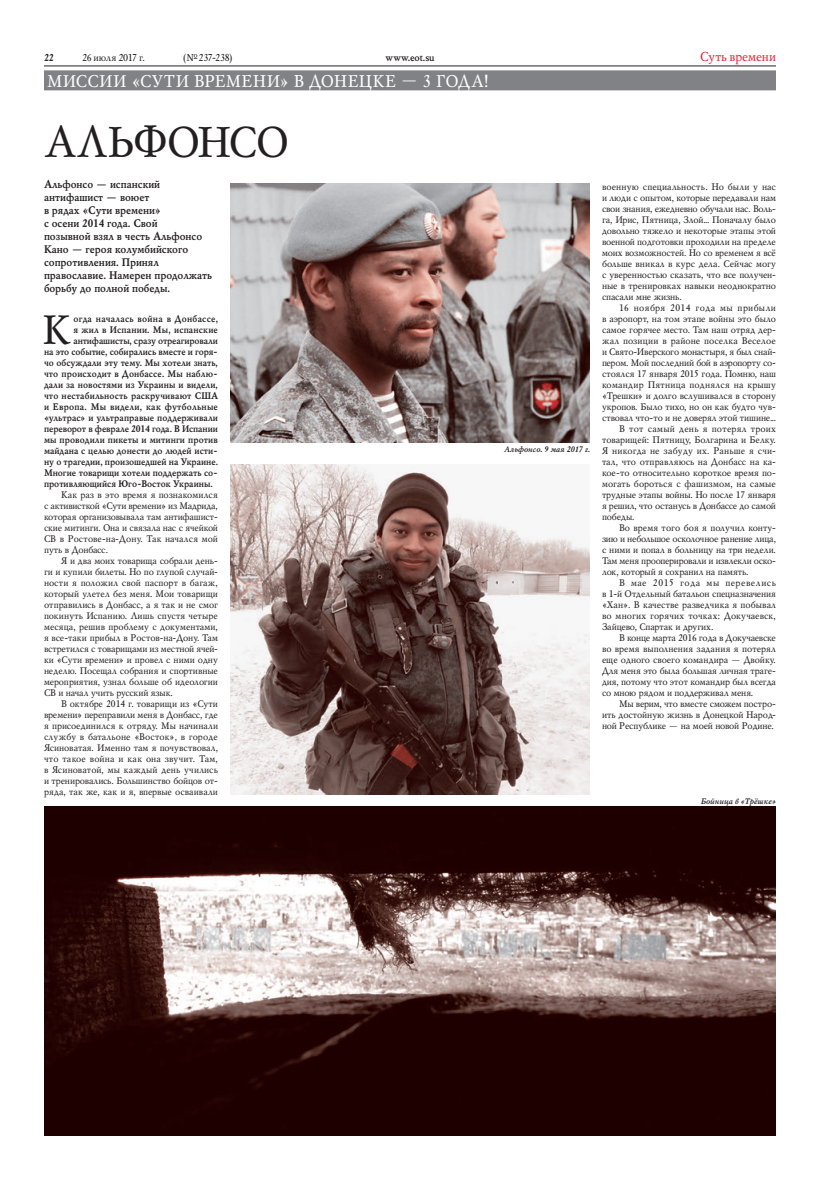
<style>
.page{position:relative;width:819px;height:1190px;background:#fff}
.page>*{position:absolute;margin:0;border:0;box-sizing:border-box;transform-origin:0 0}
.Heading{font:43px "Mysl";letter-spacing:-.035em;color:#231f20}
.DropCap{font:40.9px "Mysl";color:#231f20}
.t1{font:17px "Mysl";letter-spacing:.02em;color:#fff}
.t2{font:13px "Mysl";color:#dd2033}
.Subheader_black{font:700 11px/13px "Mysl";color:#231f20}
.t3{font:10px "Mysl";letter-spacing:-.025em;color:#231f20}
.t4{font:700 10px "Mysl";letter-spacing:-.015em;color:#231f20}
.t5{font:9.5px/11px "Mysl";color:#231f20;text-align:justify}
.DropCap-2{font:700 9.5px "Mysl";color:#231f20}
.DropCap-3{font:700 9.5px "Mysl";letter-spacing:.025em;color:#231f20}
.t6{font:italic 700 8px "Mysl";color:#231f20}
</style>
<div class="page">
<hr style="left:44px;top:66px;width:732px;height:1px;background:#231f20">
<div style="left:44px;top:70px;width:732px;height:20px;background:#808285"></div>
<img style="left:230px;top:465px;width:360px;height:330px">
<img style="left:230px;top:183px;width:360px;height:260px">
<img style="left:44px;top:806px;width:732px;height:330px">
<p class="t4" style="left:44px;top:50px;width:11px">22</p>
<p class="t3" style="left:82px;top:51px;width:64px">26 июля 2017 г.</p>
<p class="t3" style="left:183px;top:51px;width:51px">(№237-238)</p>
<p class="t4" style="left:386px;top:50px;width:51px">www.eot.su</p>
<h3 class="t2" style="left:700px;top:48px;width:77px">Суть времени</h3>
<h3 class="t1" style="left:47px;top:70px;width:443px">Миссии «Сути времени» в Донецке — 3 года!</h3>
<p class="Heading" style="left:44px;top:114px;width:242px">АЛЬФОНСО</p>
<p class="Subheader_black" style="left:44px;top:177px;width:169px">Альфонсо — испанский антифашист — воюет<br>в рядах «Сути времени»<br>с осени 2014 года. Свой<br>позывной взял в честь Альфонсо<br>Кано — героя колумбийского сопротивления. Принял православие. Намерен продолжать борьбу до полной победы.</p>
<p class="DropCap" style="left:42px;top:303px;width:28px">К</p>
<p class="DropCap-3" style="left:73px;top:312px;width:146px">огда началась война в Донбассе,</p>
<p class="t5" style="left:602px;top:181px;width:176px">военную специальность. Но были у нас и люди с опытом, которые передавали нам свои знания, ежедневно обучали нас. Воль&shy;га, Ирис, Пятница, Злой... Поначалу было довольно тяжело и некоторые этапы этой военной подготовки проходили на пределе моих возможностей. Но со временем я всё больше вникал в курс дела. Сейчас могу с уверенностью сказать, что все получен&shy;ные в тренировках навыки неоднократно спасали мне жизнь.</p>
<p class="t5" style="left:602px;top:302px;width:176px;text-indent:17px">16 ноября 2014 года мы прибыли в аэропорт, на том этапе войны это было самое горячее место. Там наш отряд дер&shy;жал позиции в районе поселка Веселое и Свято-Иверского монастыря, я был снай&shy;пером. Мой последний бой в аэропорту со&shy;стоялся 17 января 2015 года. Помню, наш командир Пятница поднялся на крышу «Трешки» и долго вслушивался в сторону укропов. Было тихо, но он как будто чув&shy;ствовал что-то и не доверял этой тишине...</p>
<p class="t5" style="left:602px;top:423px;width:176px;text-indent:17px">В тот самый день я потерял троих товарищей: Пятницу, Болгарина и Белку.<br>Я никогда не забуду их. Раньше я счи&shy;тал, что отправляюсь на Донбасс на ка&shy;кое-то относительно короткое время по&shy;могать бороться с фашизмом, на самые трудные этапы войны. Но после 17 января я решил, что останусь в Донбассе до самой победы.</p>
<p class="t5" style="left:602px;top:522px;width:176px;text-indent:17px">Во время того боя я получил конту&shy;зию и небольшое осколочное ранение лица, с ними и попал в больницу на три недели.<br>Там меня прооперировали и извлекли оско&shy;лок, который я сохранил на память.</p>
<p class="t5" style="left:602px;top:577px;width:176px;text-indent:17px">В мае 2015 года мы перевелись в 1-й Отдельный батальон спецназначения «Хан». В качестве разведчика я побывал во многих горячих точках: Докучаевск, Зайцево, Спартак и других.</p>
<p class="t5" style="left:602px;top:632px;width:176px;text-indent:17px">В конце марта 2016 года в Докучаевске во время выполнения задания я потерял еще одного своего командира — Двойку.<br>Для меня это была большая личная траге&shy;дия, потому что этот командир был всегда со мною рядом и поддерживал меня.</p>
<p class="t5" style="left:602px;top:698px;width:176px;text-indent:17px">Мы верим, что вместе сможем постро&shy;ить достойную жизнь в Донецкой Народ&shy;ной Республике — на моей новой Родине.</p>
<p class="DropCap-2" style="left:73px;top:323px;width:146px">я жил в Испании. Мы, испанские</p>
<p class="DropCap-2" style="left:73px;top:334px;width:146px">антифашисты, сразу отреагировали</p>
<p class="DropCap-2" style="left:44px;top:345px;width:175px">на это событие, собирались вместе и горя-</p>
<p class="DropCap-2" style="left:44px;top:356px;width:175px">чо обсуждали эту тему. Мы хотели знать,</p>
<p class="DropCap-2" style="left:44px;top:367px;width:175px">что происходит в Донбассе. Мы наблю-</p>
<p class="DropCap-2" style="left:44px;top:378px;width:175px">дали за новостями из Украины и видели,</p>
<p class="DropCap-2" style="left:44px;top:389px;width:176px">что нестабильность раскручивают США</p>
<p class="DropCap-3" style="left:44px;top:400px;width:176px">и Европа. Мы видели, как футбольные</p>
<p class="DropCap-2" style="left:44px;top:411px;width:176px">«ультрас» и ультраправые поддерживали</p>
<p class="DropCap-2" style="left:44px;top:422px;width:175px">переворот в феврале 2014 года. В Испании</p>
<p class="DropCap-2" style="left:44px;top:433px;width:175px">мы проводили пикеты и митинги против</p>
<p class="DropCap-2" style="left:44px;top:444px;width:175px">майдана с целью донести до людей исти-</p>
<p class="DropCap-2" style="left:44px;top:455px;width:176px">ну о трагедии, произошедшей на Украине.</p>
<p class="DropCap-2" style="left:44px;top:466px;width:175px">Многие товарищи хотели поддержать со-</p>
<p class="DropCap-2" style="left:44px;top:477px;width:170px">противляющийся Юго-Восток Украины.</p>
<p class="t5" style="left:44px;top:489px;width:176px;text-indent:17px">Как раз в это время я познакомился с активисткой «Сути времени» из Мадрида, которая организовывала там антифашист&shy;ские митинги. Она и связала нас с ячейкой СВ в Ростове-на-Дону. Так начался мой путь в Донбасс.</p>
<p class="t5" style="left:44px;top:555px;width:176px;text-indent:17px">Я и два моих товарища собрали день&shy;ги и купили билеты. Но по глупой случай&shy;ности я положил свой паспорт в багаж, который улетел без меня. Мои товарищи отправились в Донбасс, а я так и не смог покинуть Испанию. Лишь спустя четыре месяца, решив проблему с документами, я все-таки прибыл в Ростов-на-Дону. Там встретился с товарищами из местной ячей&shy;ки «Сути времени» и провел с ними одну неделю. Посещал собрания и спортивные мероприятия, узнал больше об идеологии СВ и начал учить русский язык.</p>
<p class="t5" style="left:44px;top:698px;width:176px;text-indent:17px">В октябре 2014 г. товарищи из «Сути времени» переправили меня в Донбасс, где я присоединился к отряду. Мы начинали службу в батальоне «Восток», в городе Ясиноватая. Именно там я почувствовал, что такое война и как она звучит. Там, в Ясиноватой, мы каждый день учились и тренировались. Большинство бойцов от&shy;ряда, так же, как и я, впервые осваивали</p>
<p class="t6" style="left:504px;top:444px;width:87px">Альфонсо. 9 мая 2017 г.</p>
<p class="t6" style="left:701px;top:796px;width:77px">Бойница в «Трёшке»</p>
</div>
